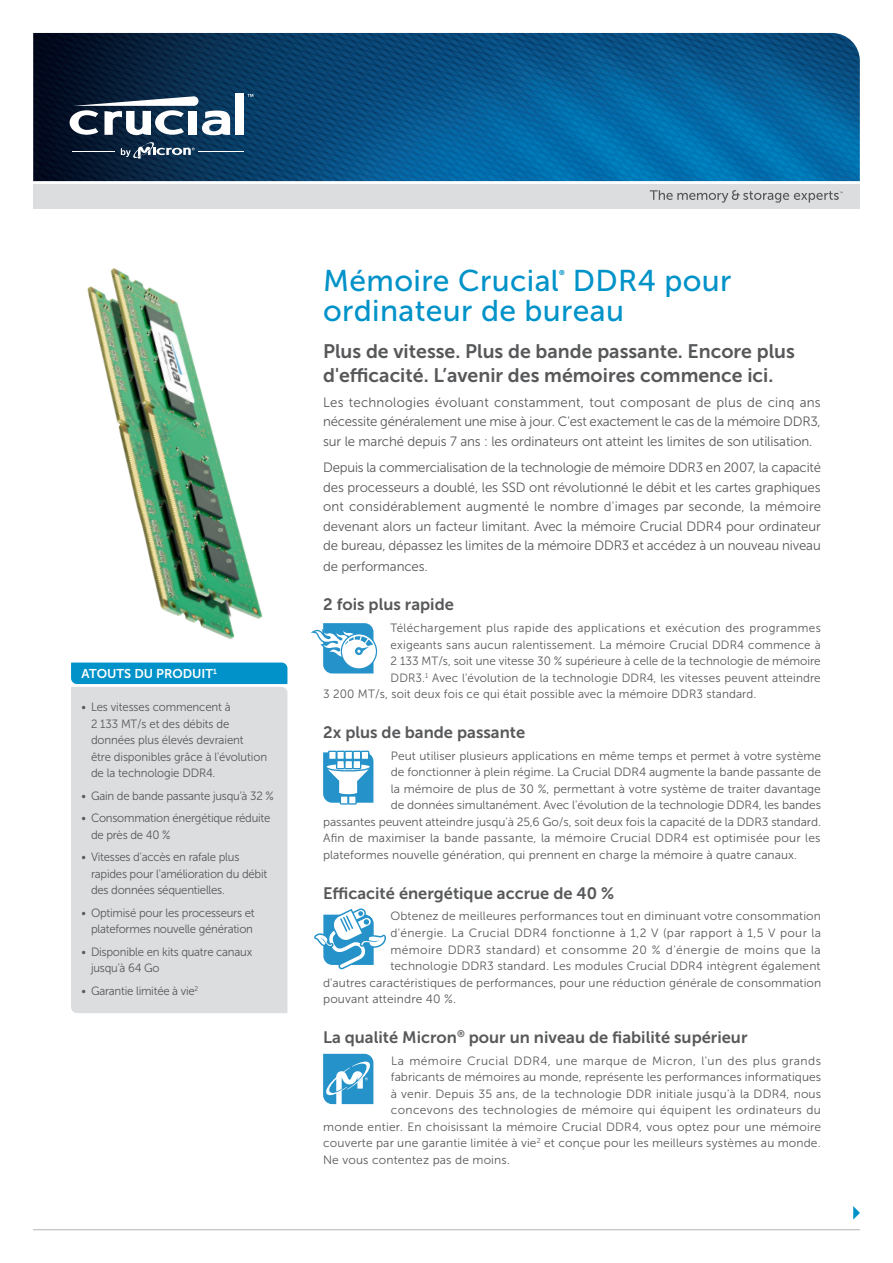
<style>
.page{position:relative;width:893px;height:1263px;background:#fff}
.page>*{position:absolute;margin:0;border:0;box-sizing:border-box;transform-origin:0 0}
.H1-Headline{font:30px/30px "Museo Sans 500";letter-spacing:.015em;color:#0092c8}
.H2-B__Standard_Headl{font:19.5px/24px "Museo Sans 700";color:#57585a}
.H2-B__Standard_Headl-2{font:16.5px "Museo Sans 700";color:#57585a}
.body_copy{font:13.5px/19.6px "Museo Sans 300";letter-spacing:-.005em;color:#57585a;text-align:justify}
.Headline__Bulleted_L{font:12.75px "Museo Sans 700";color:#fff}
.body_copy-2{font:12px "Museo Sans 300";letter-spacing:.005em;color:#57585a}
.body_copy-3{font:12px/16.5px "Museo Sans 300";letter-spacing:-.02em;color:#57585a;scale:.95 1}
.body_copy-4{font:12px "Museo Sans 300";letter-spacing:.03em;color:#57585a}
.body_copy-5{font:12px/16.5px "Museo Sans 300";letter-spacing:.005em;color:#57585a;scale:.95 1}
.body_copy-6{font:12px "Museo Sans 300";letter-spacing:.035em;color:#57585a}
.H1-Headline-2{font:7.05px "Museo Sans 900";color:#0092c8}
</style>
<div class="page">
<hr style="left:33px;top:1229px;width:827px;height:1px;background:#bcbdc0">
<svg style="left:853px;top:1206px;width:7px;height:13px"></svg>
<img style="left:33px;top:33px;width:827px;height:148px">
<hr style="left:72px;top:151px;width:43px;height:1px;background:#fff">
<hr style="left:198px;top:151px;width:46px;height:1px;background:#fff">
<svg style="left:121px;top:142px;width:74px;height:17px"></svg>
<div style="left:236px;top:94px;width:8px;height:41px;background:#fff"></div>
<svg style="left:70px;top:96px;width:160px;height:40px"></svg>
<svg style="left:248px;top:94px;width:5px;height:3px"></svg>
<div style="left:33px;top:184px;width:827px;height:24px;background:#dcdddf"></div>
<svg style="left:650px;top:190px;width:193px;height:13px"></svg>
<svg style="left:323px;top:751px;width:50px;height:54px"></svg>
<svg style="left:323px;top:1054px;width:50px;height:51px"></svg>
<div style="left:71px;top:662px;width:216px;height:22px;background:#0092c8"></div>
<div style="left:71px;top:687px;width:216px;height:326px;background:#dcdddf"></div>
<svg style="left:311px;top:623px;width:66px;height:50px"></svg>
<svg style="left:314px;top:908px;width:72px;height:61px"></svg>
<img style="left:87px;top:268px;width:176px;height:371px">
<p class="Headline__Bulleted_L" style="left:82px;top:666px;width:137px">ATOUTS DU PRODUIT<sup>1</sup></p>
<p class="body_copy-5" style="left:91px;top:699px;width:187px;text-indent:-9px">• Les vitesses commencent à<br>2 133 MT/s et des débits de données plus élevés devraient<br>être disponibles grâce à l'évolution de la technologie DDR4.</p>
<p class="body_copy-3" style="left:82px;top:788px;width:204px">• Gain de bande passante jusqu'à 32 %</p>
<p class="body_copy-3" style="left:91px;top:810px;width:190px;text-indent:-9px">• Consommation énergétique réduite de près de 40 %</p>
<p class="body_copy-3" style="left:91px;top:849px;width:187px;text-indent:-9px">• Vitesses d'accès en rafale plus rapides pour l'amélioration du débit des données séquentielles.</p>
<p class="body_copy-3" style="left:82px;top:905px;width:184px;text-align:right">• Optimisé pour les processeurs et plateformes nouvelle génération</p>
<p class="body_copy-3" style="left:91px;top:944px;width:171px;text-indent:-9px">• Disponible en kits quatre canaux jusqu'à 64 Go</p>
<p class="body_copy-3" style="left:82px;top:983px;width:125px">• Garantie limitée à vie<sup>2</sup></p>
<p class="H1-Headline" style="left:323px;top:265px;width:237px">Mémoire Crucial</p>
<p class="H1-Headline-2" style="left:559px;top:268px;width:7px">®</p>
<p class="H1-Headline" style="left:323px;top:265px;width:410px;text-indent:250px">DDR4 pour ordinateur de bureau</p>
<p class="H2-B__Standard_Headl" style="left:323px;top:339px;width:473px">Plus de vitesse. Plus de bande passante. Encore plus d'efficacité. L’avenir des mémoires commence ici.</p>
<p class="body_copy" style="left:323px;top:393px;width:499px">Les technologies évoluant constamment, tout composant de plus de cinq ans nécessite généralement une mise à jour. C'est exactement le cas de la mémoire DDR3, sur le marché depuis 7 ans : les ordinateurs ont atteint les limites de son utilisation.</p>
<p class="body_copy" style="left:323px;top:458px;width:500px">Depuis la commercialisation de la technologie de mémoire DDR3 en 2007, la capacité des processeurs a doublé, les SSD ont révolutionné le débit et les cartes graphiques ont considérablement augmenté le nombre d'images par seconde, la mémoire devenant alors un facteur limitant. Avec la mémoire Crucial DDR4 pour ordinateur de bureau, dépassez les limites de la mémoire DDR3 et accédez à un nouveau niveau de performances.</p>
<p class="H2-B__Standard_Headl-2" style="left:323px;top:595px;width:132px">2 fois plus rapide</p>
<p class="body_copy-4" style="left:391px;top:621px;width:432px">Téléchargement plus rapide des applications et exécution des programmes</p>
<p class="body_copy-2" style="left:391px;top:638px;width:432px">exigeants sans aucun ralentissement. La mémoire Crucial DDR4 commence à</p>
<p class="body_copy-2" style="left:391px;top:654px;width:432px">2 133 MT/s, soit une vitesse 30 % supérieure à celle de la technologie de mémoire</p>
<p class="body_copy-2" style="left:391px;top:671px;width:432px">DDR3.<sup>1</sup> Avec l'évolution de la technologie DDR4, les vitesses peuvent atteindre</p>
<p class="body_copy-2" style="left:323px;top:687px;width:435px">3 200 MT/s, soit deux fois ce qui était possible avec la mémoire DDR3 standard.</p>
<p class="H2-B__Standard_Headl-2" style="left:323px;top:723px;width:204px">2x plus de bande passante</p>
<p class="body_copy-2" style="left:391px;top:749px;width:432px">Peut utiliser plusieurs applications en même temps et permet à votre système</p>
<p class="body_copy-2" style="left:391px;top:766px;width:432px">de fonctionner à plein régime. La Crucial DDR4 augmente la bande passante de</p>
<p class="body_copy-2" style="left:391px;top:782px;width:432px">la mémoire de plus de 30 %, permettant à votre système de traiter davantage</p>
<p class="body_copy-2" style="left:391px;top:799px;width:432px">de données simultanément. Avec l'évolution de la technologie DDR4, les bandes</p>
<p class="body_copy-2" style="left:323px;top:815px;width:499px">passantes peuvent atteindre jusqu'à 25,6 Go/s, soit deux fois la capacité de la DDR3 standard.</p>
<p class="body_copy-2" style="left:323px;top:832px;width:499px">Afin de maximiser la bande passante, la mémoire Crucial DDR4 est optimisée pour les</p>
<p class="body_copy-2" style="left:323px;top:848px;width:475px">plateformes nouvelle génération, qui prennent en charge la mémoire à quatre canaux.</p>
<p class="H2-B__Standard_Headl-2" style="left:323px;top:884px;width:293px">Efficacité énergétique accrue de 40 %</p>
<p class="body_copy-2" style="left:390px;top:910px;width:432px">Obtenez de meilleures performances tout en diminuant votre consommation</p>
<p class="body_copy-4" style="left:390px;top:926px;width:432px">d'énergie. La Crucial DDR4 fonctionne à 1,2 V (par rapport à 1,5 V pour la</p>
<p class="body_copy-6" style="left:390px;top:943px;width:432px">mémoire DDR3 standard) et consomme 20 % d'énergie de moins que la</p>
<p class="body_copy-2" style="left:390px;top:959px;width:432px">technologie DDR3 standard. Les modules Crucial DDR4 intègrent également</p>
<p class="body_copy-2" style="left:323px;top:976px;width:500px">d'autres caractéristiques de performances, pour une réduction générale de consommation</p>
<p class="body_copy-2" style="left:323px;top:992px;width:134px">pouvant atteindre 40 %.</p>
<p class="H2-B__Standard_Headl-2" style="left:323px;top:1028px;width:426px">La qualité Micron<sup>®</sup> pour un niveau de fiabilité supérieur</p>
<p class="body_copy-6" style="left:391px;top:1054px;width:431px">La mémoire Crucial DDR4, une marque de Micron, l'un des plus grands</p>
<p class="body_copy-2" style="left:391px;top:1070px;width:432px">fabricants de mémoires au monde, représente les performances informatiques</p>
<p class="body_copy-2" style="left:391px;top:1087px;width:432px">à venir. Depuis 35 ans, de la technologie DDR initiale jusqu'à la DDR4, nous</p>
<p class="body_copy-4" style="left:391px;top:1103px;width:432px">concevons des technologies de mémoire qui équipent les ordinateurs du</p>
<p class="body_copy-2" style="left:323px;top:1120px;width:500px">monde entier. En choisissant la mémoire Crucial DDR4, vous optez pour une mémoire</p>
<p class="body_copy-2" style="left:323px;top:1136px;width:499px">couverte par une garantie limitée à vie<sup>2</sup> et conçue pour les meilleurs systèmes au monde.</p>
<p class="body_copy-2" style="left:323px;top:1153px;width:188px">Ne vous contentez pas de moins.</p>
</div>
